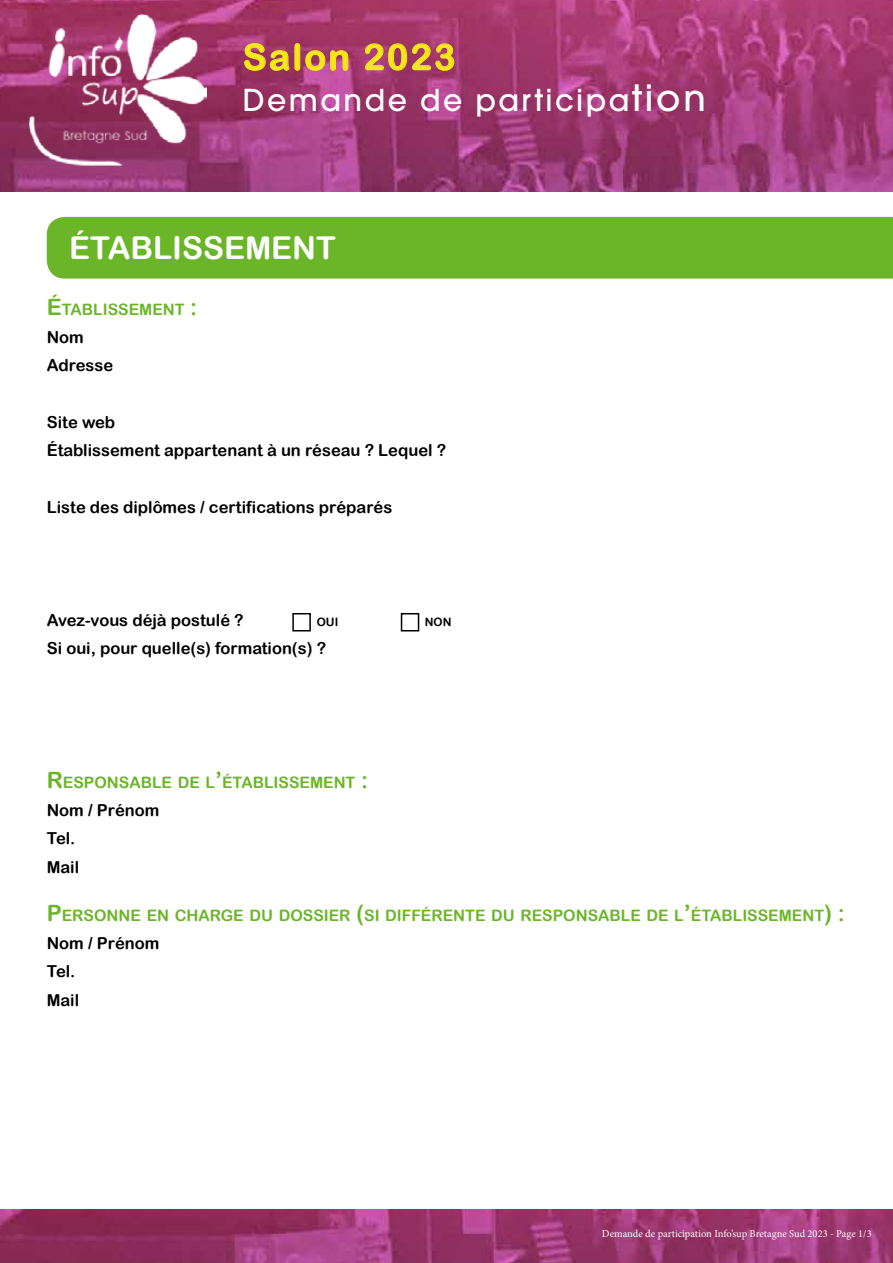
<style>
.page{position:relative;width:893px;height:1263px;background:#fff}
.page>*{position:absolute;margin:0;border:0;box-sizing:border-box;transform-origin:0 0}
.t1{font:36px "Arial Rounded MT Bold";letter-spacing:.06em;color:#f4e71a}
.t2{font:31.5px "Arial Rounded MT Bold";color:#fff}
.t3{font:500 30px "Avant Garde";letter-spacing:.08em;color:#fff}
.t4{font:16.5px/28.3px "Arial Rounded MT Bold";color:#000}
.t5{font:15.75px "Arial Rounded MT Bold";color:#6bb529}
.t6{font:11.55px "Arial Rounded MT Bold";color:#000}
.t7{font:10.5px "Minion Pro";color:#fff}
.s1{font-size:36px}
.s2{font-size:22.5px}
</style>
<div class="page">
<img style="left:0;top:1210px;width:893px;height:53px">
<img style="left:0;top:0;width:893px;height:191px">
<svg style="left:244px;top:43px;width:104px;height:28px;background:#b0565e"></svg>
<svg style="left:365px;top:43px;width:89px;height:28px;background:#b25a5c"></svg>
<img style="left:30px;top:15px;width:176px;height:151px">
<div style="left:47px;top:217px;width:846px;height:62px;background:#6bb529"></div>
<div style="left:292px;top:613px;width:19px;height:18px;border:2px solid #000"></div>
<div style="left:401px;top:613px;width:18px;height:18px;border:2px solid #000"></div>
<h1 class="t1" style="left:243px;top:36px;width:214px">Salon 2023</h1>
<h3 class="t3" style="left:243px;top:81px;width:465px">Demande de participa<span class="s1">tion</span></h3>
<h2 class="t2" style="left:69px;top:229px;width:268px">ÉTABLISSEMENT</h2>
<p class="t5" style="left:47px;top:300px;width:152px"><span class="s2">É</span>TABLISSEMENT <span class="s2">:</span></p>
<p class="t4" style="left:47px;top:323px;width:68px">Nom<br>Adresse</p>
<p class="t4" style="left:47px;top:408px;width:401px">Site web<br>Établissement appartenant à un réseau ? Lequel ?</p>
<p class="t4" style="left:47px;top:493px;width:347px">Liste des diplômes / certifications préparés</p>
<p class="t4" style="left:47px;top:606px;width:198px">Avez-vous déjà postulé ?</p>
<p class="t6" style="left:317px;top:615px;width:23px">OUI</p>
<p class="t6" style="left:425px;top:615px;width:28px">NON</p>
<p class="t4" style="left:47px;top:634px;width:281px">Si oui, pour quelle(s) formation(s) ?</p>
<p class="t5" style="left:47px;top:773px;width:323px"><span class="s2">R</span>ESPONSABLE DE L<span class="s2">’</span>ÉTABLISSEMENT <span class="s2">:</span></p>
<p class="t4" style="left:47px;top:796px;width:114px">Nom / Prénom<br>Tel.<br>Mail</p>
<p class="t5" style="left:47px;top:906px;width:800px"><span class="s2">P</span>ERSONNE EN CHARGE DU DOSSIER <span class="s2">(</span>SI DIFFÉRENTE DU RESPONSABLE DE L<span class="s2">’</span>ÉTABLISSEMENT<span class="s2">) :</span></p>
<p class="t4" style="left:47px;top:929px;width:114px">Nom / Prénom<br>Tel.<br>Mail</p>
<p class="t7" style="left:602px;top:1227px;width:271px">Demande de participation Info’sup Bretagne Sud 2023 - Page 1/3</p>
</div>
